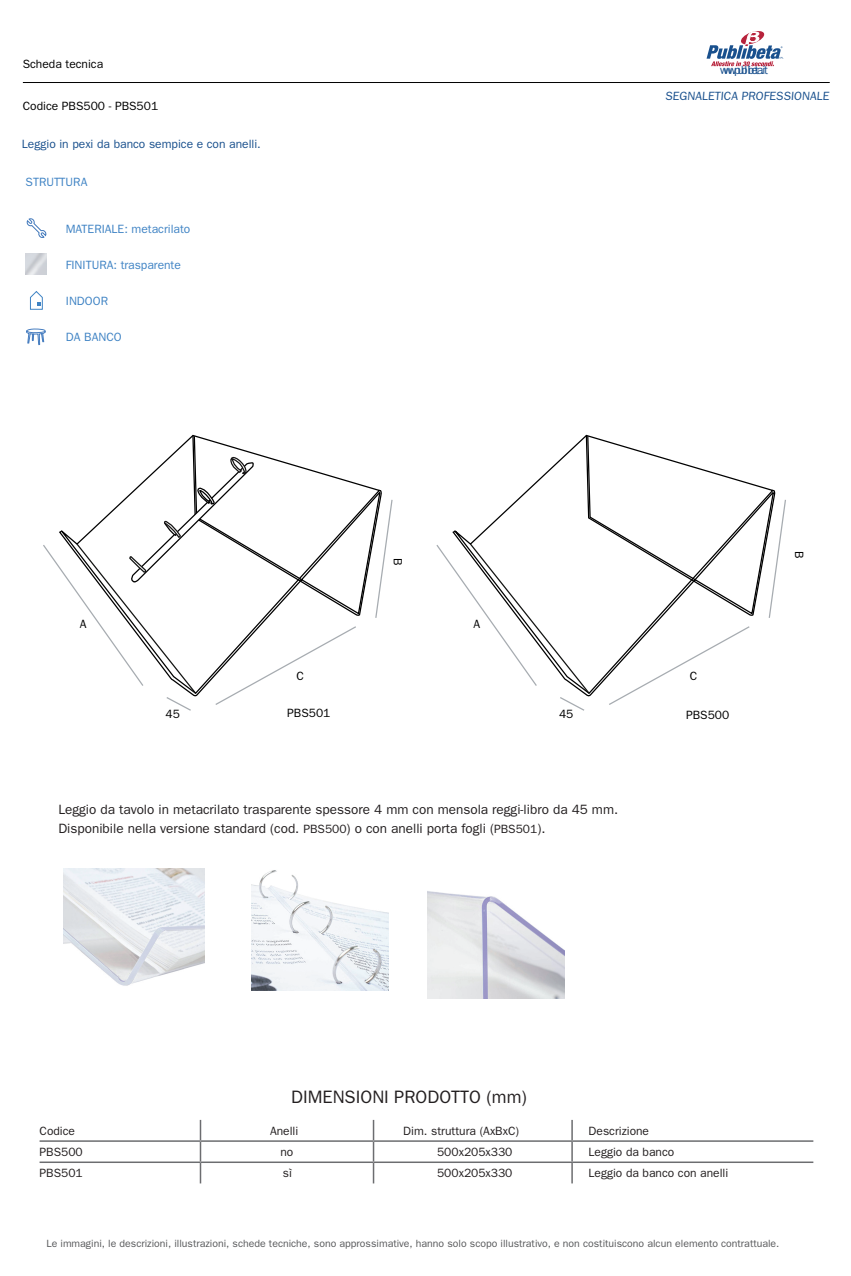
<style>
.page{position:relative;width:851px;height:1276px;background:#fff}
.page>*{position:absolute;margin:0;border:0;box-sizing:border-box;transform-origin:0 0}
.t1{font:18px "Franklin Gothic";color:#231f20}
.t2{font:13.5px/19.5px "Franklin Gothic";color:#231f20}
.t3{font:12px "Franklin Gothic";color:#231f20}
.t4{font:12px "Franklin Gothic";color:#3f83c4}
.t5{font:12px "Franklin Gothic";color:#000}
.t6{font:12px/25.8px "Franklin Gothic";letter-spacing:-.255em;color:#19508d}
.t7{font:12px "Franklin Gothic";color:#19508d}
.t8{font:10.5px "Franklin Gothic";color:#57585a}
.s1{font-size:12px}
</style>
<div class="page">
<svg style="left:706px;top:31px;width:77px;height:35px"></svg>
<hr style="left:23px;top:82px;width:806px;height:1px;background:#000">
<svg style="left:43px;top:434px;width:350px;height:277px"></svg>
<svg style="left:436px;top:434px;width:350px;height:277px"></svg>
<hr style="left:40px;top:1140px;width:160px;height:1px;background:#6c6d70">
<hr style="left:200px;top:1140px;width:173px;height:1px;background:#6c6d70">
<hr style="left:373px;top:1140px;width:199px;height:1px;background:#6c6d70">
<hr style="left:572px;top:1140px;width:241px;height:1px;background:#6c6d70">
<hr style="left:40px;top:1161px;width:160px;height:2px;background:#6c6d70">
<hr style="left:200px;top:1161px;width:173px;height:2px;background:#6c6d70">
<svg style="left:200px;top:1120px;width:1px;height:63px"></svg>
<hr style="left:373px;top:1161px;width:199px;height:2px;background:#6c6d70">
<svg style="left:373px;top:1120px;width:1px;height:63px"></svg>
<hr style="left:572px;top:1161px;width:241px;height:2px;background:#6c6d70">
<svg style="left:571px;top:1120px;width:1px;height:63px"></svg>
<svg style="left:26px;top:328px;width:20px;height:17px"></svg>
<svg style="left:30px;top:291px;width:13px;height:19px"></svg>
<img style="left:26px;top:254px;width:21px;height:21px">
<svg style="left:26px;top:218px;width:20px;height:20px"></svg>
<img style="left:251px;top:870px;width:137px;height:121px">
<img style="left:427px;top:891px;width:138px;height:107px">
<img style="left:64px;top:868px;width:140px;height:118px">
<p class="t5" style="left:23px;top:57px;width:82px">Scheda tecnica</p>
<p class="t5" style="left:23px;top:99px;width:137px">Codice PBS500 - PBS501</p>
<p class="t7" style="left:22px;top:137px;width:240px">Leggio in pexi da banco sempice e con anelli.</p>
<p class="t4" style="left:26px;top:175px;width:63px">STRUTTURA</p>
<p class="t4" style="left:66px;top:222px;width:126px">MATERIALE: metacrilato</p>
<p class="t4" style="left:66px;top:258px;width:117px">FINITURA: trasparente</p>
<p class="t4" style="left:66px;top:294px;width:44px">INDOOR</p>
<p class="t4" style="left:66px;top:330px;width:57px">DA BANCO</p>
<p class="t6" style="left:665px;top:57px;width:167px;text-indent:55px">www.publ bi eta.i t<br>SEGNALETICA PROFESSIONALE</p>
<p class="t5" style="left:80px;top:617px;width:8px">A</p>
<p class="t5" style="left:166px;top:707px;width:16px">45</p>
<p class="t5" style="left:296px;top:668px;width:9px">C</p>
<p class="t5" style="left:404px;top:557px;width:9px;rotate:90deg">B</p>
<p class="t5" style="left:473px;top:617px;width:8px">A</p>
<p class="t5" style="left:689px;top:668px;width:9px">C</p>
<p class="t5" style="left:287px;top:706px;width:45px">PBS501</p>
<p class="t5" style="left:686px;top:708px;width:45px">PBS500</p>
<p class="t5" style="left:559px;top:707px;width:16px">45</p>
<p class="t5" style="left:805px;top:551px;width:9px;rotate:90deg">B</p>
<p class="t2" style="left:58px;top:799px;width:561px">Leggio da tavolo in metacrilato trasparente spessore 4 mm con mensola reggi-libro da 45 mm.<br>Disponibile nella versione standard (cod. <span class="s1">PBS500</span>) o con anelli porta fogli (<span class="s1">PBS501</span>).</p>
<p class="t3" style="left:40px;top:1124px;width:37px">Codice</p>
<h1 class="t1" style="left:291px;top:1086px;width:237px">DIMENSIONI PRODOTTO (mm)</h1>
<p class="t3" style="left:270px;top:1124px;width:30px">Anelli</p>
<p class="t3" style="left:403px;top:1124px;width:117px">Dim. struttura (AxBxC)</p>
<p class="t3" style="left:588px;top:1124px;width:62px">Descrizione</p>
<p class="t3" style="left:40px;top:1145px;width:45px">PBS500</p>
<p class="t3" style="left:280px;top:1145px;width:14px">no</p>
<p class="t3" style="left:437px;top:1145px;width:77px">500x205x330</p>
<p class="t3" style="left:588px;top:1145px;width:87px">Leggio da banco</p>
<p class="t3" style="left:40px;top:1166px;width:45px">PBS501</p>
<p class="t3" style="left:283px;top:1166px;width:11px">sì</p>
<p class="t3" style="left:437px;top:1166px;width:77px">500x205x330</p>
<p class="t3" style="left:588px;top:1166px;width:141px">Leggio da banco con anelli</p>
<p class="t8" style="left:46px;top:1237px;width:734px">Le immagini, le descrizioni, illustrazioni, schede tecniche, sono approssimative, hanno solo scopo illustrativo, e non costituiscono alcun elemento contrattuale.</p>
</div>
